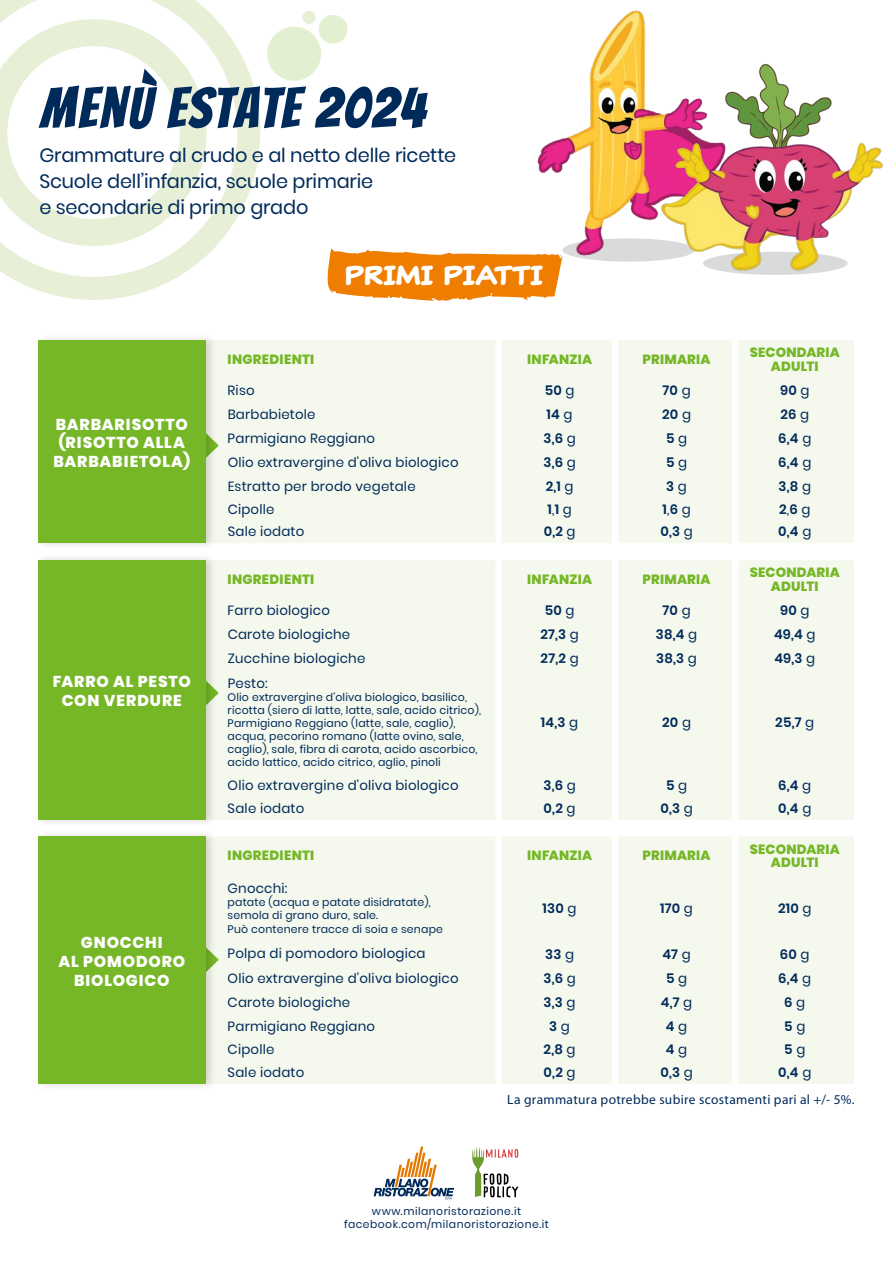
<style>
.page{position:relative;width:893px;height:1263px;background:#fff}
.page>*{position:absolute;margin:0;border:0;box-sizing:border-box;transform-origin:0 0}
.t1{font:56.7px "Bangers";letter-spacing:.025em;color:#002a5a}
.t2{font:700 27px "Classic Comic";color:#fff}
.t3{font:19.35px/26.2px "Poppins";letter-spacing:-.01em;color:#002a5a}
.t4{font:800 15.75px/18.9px "Poppins";letter-spacing:.05em;color:#fff;text-align:center}
.t5{font:13.5px "Myriad Pro";letter-spacing:.02em;color:#002a5a}
.t6{font:13.35px "Poppins";letter-spacing:.015em;color:#002a5a}
.t7{font:600 13.35px "Poppins";letter-spacing:.015em;color:#002a5a}
.t8{font:800 13.35px/13.4px "Poppins";letter-spacing:.015em;color:#75b726;text-align:center}
.t9{font:10.95px/13px "Poppins";letter-spacing:.015em;color:#002a5a}
.t10{font:10.8px/12.9px "Poppins";letter-spacing:.045em;color:#002a5a;text-align:center}
.s1{font-weight:400}
</style>
<div class="page">
<svg style="left:0;top:0;width:260px;height:300px"></svg>
<svg style="left:267px;top:15px;width:81px;height:66px"></svg>
<div style="left:302px;top:10px;width:14px;height:14px;background:#e7f0d7;border-radius:50%"></div>
<svg style="left:374px;top:1146px;width:80px;height:54px"></svg>
<svg style="left:472px;top:1147px;width:46px;height:50px"></svg>
<svg style="left:327px;top:249px;width:231px;height:52px;background:#f19229"></svg>
<img style="left:495px;top:10px;width:150px;height:271px">
<img style="left:603px;top:62px;width:280px;height:219px">
<div style="left:218px;top:340px;width:636px;height:203px;background:#f4f8ed"></div>
<svg style="left:218px;top:429px;width:1px;height:32px"></svg>
<div style="left:34px;top:332px;width:184px;height:219px;background:#000;opacity:.16"></div>
<div style="left:38px;top:340px;width:167px;height:203px;background:#75b726"></div>
<div style="left:218px;top:560px;width:636px;height:260px;background:#f4f8ed"></div>
<svg style="left:218px;top:677px;width:1px;height:32px"></svg>
<div style="left:34px;top:552px;width:184px;height:276px;background:#000;opacity:.16"></div>
<div style="left:38px;top:560px;width:167px;height:260px;background:#75b726"></div>
<div style="left:218px;top:837px;width:636px;height:247px;background:#f4f8ed"></div>
<svg style="left:218px;top:944px;width:1px;height:32px"></svg>
<div style="left:34px;top:828px;width:184px;height:264px;background:#000;opacity:.16"></div>
<div style="left:38px;top:837px;width:167px;height:247px;background:#75b726"></div>
<div style="left:612px;top:338px;width:6px;height:749px;background:#fff"></div>
<div style="left:495px;top:338px;width:7px;height:749px;background:#fff"></div>
<div style="left:732px;top:338px;width:7px;height:749px;background:#fff"></div>
<h1 class="t1" style="left:40px;top:75px;width:387px">Menù ESTATE 2024</h1>
<h3 class="t3" style="left:39px;top:142px;width:418px">Grammature al crudo e al netto delle ricette<br>Scuole dell’infanzia, scuole primarie<br>e secondarie di primo grado</h3>
<h3 class="t4" style="left:53px;top:415px;width:138px">BARBARISOTTO (RISOTTO ALLA<br>BARBABIETOLA)</h3>
<h3 class="t4" style="left:53px;top:672px;width:140px">FARRO AL PESTO<br>CON VERDURE</h3>
<h3 class="t4" style="left:59px;top:933px;width:128px">GNOCCHI<br>AL POMODORO<br>BIOLOGICO</h3>
<h2 class="t2" style="left:345px;top:258px;width:200px">PRIMI PIATTI</h2>
<p class="t8" style="left:228px;top:353px;width:88px">INGREDIENTI</p>
<p class="t8" style="left:527px;top:353px;width:67px">INFANZIA</p>
<p class="t8" style="left:643px;top:353px;width:69px">PRIMARIA</p>
<p class="t8" style="left:750px;top:346px;width:92px">SECONDARIA<br>ADULTI</p>
<p class="t6" style="left:228px;top:382px;width:29px">Riso</p>
<p class="t7" style="left:545px;top:382px;width:31px">50 <span class="s1">g</span></p>
<p class="t7" style="left:662px;top:382px;width:30px">70 <span class="s1">g</span></p>
<p class="t7" style="left:780px;top:382px;width:31px">90 <span class="s1">g</span></p>
<p class="t6" style="left:228px;top:406px;width:89px">Barbabietole</p>
<p class="t7" style="left:547px;top:406px;width:28px">14 <span class="s1">g</span></p>
<p class="t7" style="left:662px;top:406px;width:30px">20 <span class="s1">g</span></p>
<p class="t7" style="left:780px;top:406px;width:30px">26 <span class="s1">g</span></p>
<p class="t6" style="left:228px;top:431px;width:149px">Parmigiano Reggiano</p>
<p class="t7" style="left:543px;top:431px;width:34px">3,6 <span class="s1">g</span></p>
<p class="t7" style="left:666px;top:431px;width:23px">5 <span class="s1">g</span></p>
<p class="t7" style="left:778px;top:431px;width:35px">6,4 <span class="s1">g</span></p>
<p class="t6" style="left:228px;top:455px;width:232px">Olio extravergine d'oliva biologico</p>
<p class="t7" style="left:543px;top:455px;width:34px">3,6 <span class="s1">g</span></p>
<p class="t7" style="left:666px;top:455px;width:23px">5 <span class="s1">g</span></p>
<p class="t7" style="left:778px;top:455px;width:35px">6,4 <span class="s1">g</span></p>
<p class="t6" style="left:228px;top:478px;width:189px">Estratto per brodo vegetale</p>
<p class="t7" style="left:546px;top:478px;width:29px">2,1 <span class="s1">g</span></p>
<p class="t7" style="left:666px;top:478px;width:22px">3 <span class="s1">g</span></p>
<p class="t7" style="left:779px;top:478px;width:34px">3,8 <span class="s1">g</span></p>
<p class="t6" style="left:228px;top:501px;width:48px">Cipolle</p>
<p class="t7" style="left:547px;top:501px;width:26px">1<span class="s1">,</span>1 <span class="s1">g</span></p>
<p class="t7" style="left:662px;top:501px;width:30px">1<span class="s1">,</span>6 <span class="s1">g</span></p>
<p class="t7" style="left:779px;top:501px;width:33px">2<span class="s1">,</span>6 <span class="s1">g</span></p>
<p class="t6" style="left:228px;top:524px;width:78px">Sale iodato</p>
<p class="t7" style="left:544px;top:524px;width:33px">0,2 <span class="s1">g</span></p>
<p class="t7" style="left:660px;top:524px;width:34px">0,3 <span class="s1">g</span></p>
<p class="t7" style="left:778px;top:524px;width:35px">0,4 <span class="s1">g</span></p>
<p class="t8" style="left:228px;top:573px;width:88px">INGREDIENTI</p>
<p class="t8" style="left:527px;top:573px;width:67px">INFANZIA</p>
<p class="t8" style="left:643px;top:573px;width:69px">PRIMARIA</p>
<p class="t8" style="left:750px;top:566px;width:92px">SECONDARIA<br>ADULTI</p>
<p class="t6" style="left:228px;top:602px;width:104px">Farro biologico</p>
<p class="t7" style="left:545px;top:603px;width:31px">50 <span class="s1">g</span></p>
<p class="t7" style="left:662px;top:603px;width:30px">70 <span class="s1">g</span></p>
<p class="t7" style="left:780px;top:603px;width:31px">90 <span class="s1">g</span></p>
<p class="t6" style="left:228px;top:627px;width:124px">Carote biologiche</p>
<p class="t7" style="left:540px;top:627px;width:40px">27,3 <span class="s1">g</span></p>
<p class="t7" style="left:656px;top:627px;width:43px">38,4 <span class="s1">g</span></p>
<p class="t7" style="left:774px;top:627px;width:43px">49,4 <span class="s1">g</span></p>
<p class="t6" style="left:228px;top:651px;width:139px">Zucchine biologiche</p>
<p class="t7" style="left:541px;top:651px;width:40px">27,2 <span class="s1">g</span></p>
<p class="t7" style="left:656px;top:651px;width:42px">38,3 <span class="s1">g</span></p>
<p class="t7" style="left:774px;top:651px;width:42px">49,3 <span class="s1">g</span></p>
<p class="t6" style="left:228px;top:675px;width:41px">Pesto:</p>
<p class="t9" style="left:228px;top:690px;width:255px">Olio extravergine d'oliva biologico, basilico, ricotta (siero di latte, latte, sale, acido citrico), Parmigiano Reggiano (latte, sale, caglio), acqua, pecorino romano (latte ovino, sale, caglio), sale, fibra di carota, acido ascorbico, acido lattico, acido citrico, aglio, pinoli</p>
<p class="t7" style="left:541px;top:714px;width:39px">14,3 <span class="s1">g</span></p>
<p class="t7" style="left:662px;top:714px;width:30px">20 <span class="s1">g</span></p>
<p class="t7" style="left:775px;top:714px;width:40px">25,7 <span class="s1">g</span></p>
<p class="t6" style="left:228px;top:778px;width:232px">Olio extravergine d'oliva biologico</p>
<p class="t7" style="left:543px;top:778px;width:34px">3,6 <span class="s1">g</span></p>
<p class="t7" style="left:666px;top:778px;width:23px">5 <span class="s1">g</span></p>
<p class="t7" style="left:778px;top:778px;width:35px">6,4 <span class="s1">g</span></p>
<p class="t6" style="left:228px;top:800px;width:78px">Sale iodato</p>
<p class="t7" style="left:544px;top:800px;width:33px">0,2 <span class="s1">g</span></p>
<p class="t7" style="left:660px;top:800px;width:34px">0,3 <span class="s1">g</span></p>
<p class="t7" style="left:778px;top:800px;width:35px">0,4 <span class="s1">g</span></p>
<p class="t8" style="left:228px;top:849px;width:88px">INGREDIENTI</p>
<p class="t8" style="left:527px;top:849px;width:67px">INFANZIA</p>
<p class="t8" style="left:643px;top:849px;width:69px">PRIMARIA</p>
<p class="t8" style="left:750px;top:842px;width:92px">SECONDARIA<br>ADULTI</p>
<p class="t6" style="left:228px;top:881px;width:61px">Gnocchi:</p>
<p class="t9" style="left:228px;top:896px;width:217px">patate (acqua e patate disidratate), semola di grano duro, sale.<br>Può contenere tracce di soia e senape</p>
<p class="t7" style="left:543px;top:900px;width:35px">130 <span class="s1">g</span></p>
<p class="t7" style="left:660px;top:900px;width:34px">170 <span class="s1">g</span></p>
<p class="t7" style="left:778px;top:900px;width:35px">210 <span class="s1">g</span></p>
<p class="t6" style="left:228px;top:946px;width:199px">Polpa di pomodoro biologica</p>
<p class="t7" style="left:545px;top:946px;width:30px">33 <span class="s1">g</span></p>
<p class="t7" style="left:662px;top:946px;width:30px">47 <span class="s1">g</span></p>
<p class="t7" style="left:780px;top:946px;width:31px">60 <span class="s1">g</span></p>
<p class="t6" style="left:228px;top:970px;width:233px">Olio extravergine d’oliva biologico</p>
<p class="t7" style="left:543px;top:970px;width:34px">3,6 <span class="s1">g</span></p>
<p class="t7" style="left:666px;top:970px;width:23px">5 <span class="s1">g</span></p>
<p class="t7" style="left:778px;top:970px;width:35px">6,4 <span class="s1">g</span></p>
<p class="t6" style="left:228px;top:994px;width:124px">Carote biologiche</p>
<p class="t7" style="left:544px;top:994px;width:33px">3,3 <span class="s1">g</span></p>
<p class="t7" style="left:661px;top:994px;width:33px">4,7 <span class="s1">g</span></p>
<p class="t7" style="left:784px;top:994px;width:23px">6 <span class="s1">g</span></p>
<p class="t6" style="left:228px;top:1018px;width:149px">Parmigiano Reggiano</p>
<p class="t7" style="left:549px;top:1018px;width:22px">3 <span class="s1">g</span></p>
<p class="t7" style="left:666px;top:1018px;width:23px">4 <span class="s1">g</span></p>
<p class="t7" style="left:784px;top:1018px;width:23px">5 <span class="s1">g</span></p>
<p class="t6" style="left:228px;top:1042px;width:48px">Cipolle</p>
<p class="t7" style="left:544px;top:1042px;width:34px">2,8 <span class="s1">g</span></p>
<p class="t7" style="left:666px;top:1042px;width:23px">4 <span class="s1">g</span></p>
<p class="t7" style="left:784px;top:1042px;width:23px">5 <span class="s1">g</span></p>
<p class="t6" style="left:228px;top:1065px;width:78px">Sale iodato</p>
<p class="t7" style="left:544px;top:1065px;width:33px">0,2 <span class="s1">g</span></p>
<p class="t7" style="left:660px;top:1065px;width:34px">0,3 <span class="s1">g</span></p>
<p class="t7" style="left:778px;top:1065px;width:35px">0,4 <span class="s1">g</span></p>
<p class="t5" style="left:507px;top:1092px;width:349px">La grammatura potrebbe subire scostamenti pari al +/- 5%.</p>
<p class="t10" style="left:344px;top:1205px;width:206px">www.milanoristorazione.it facebook.com/milanoristorazione.it</p>
</div>
